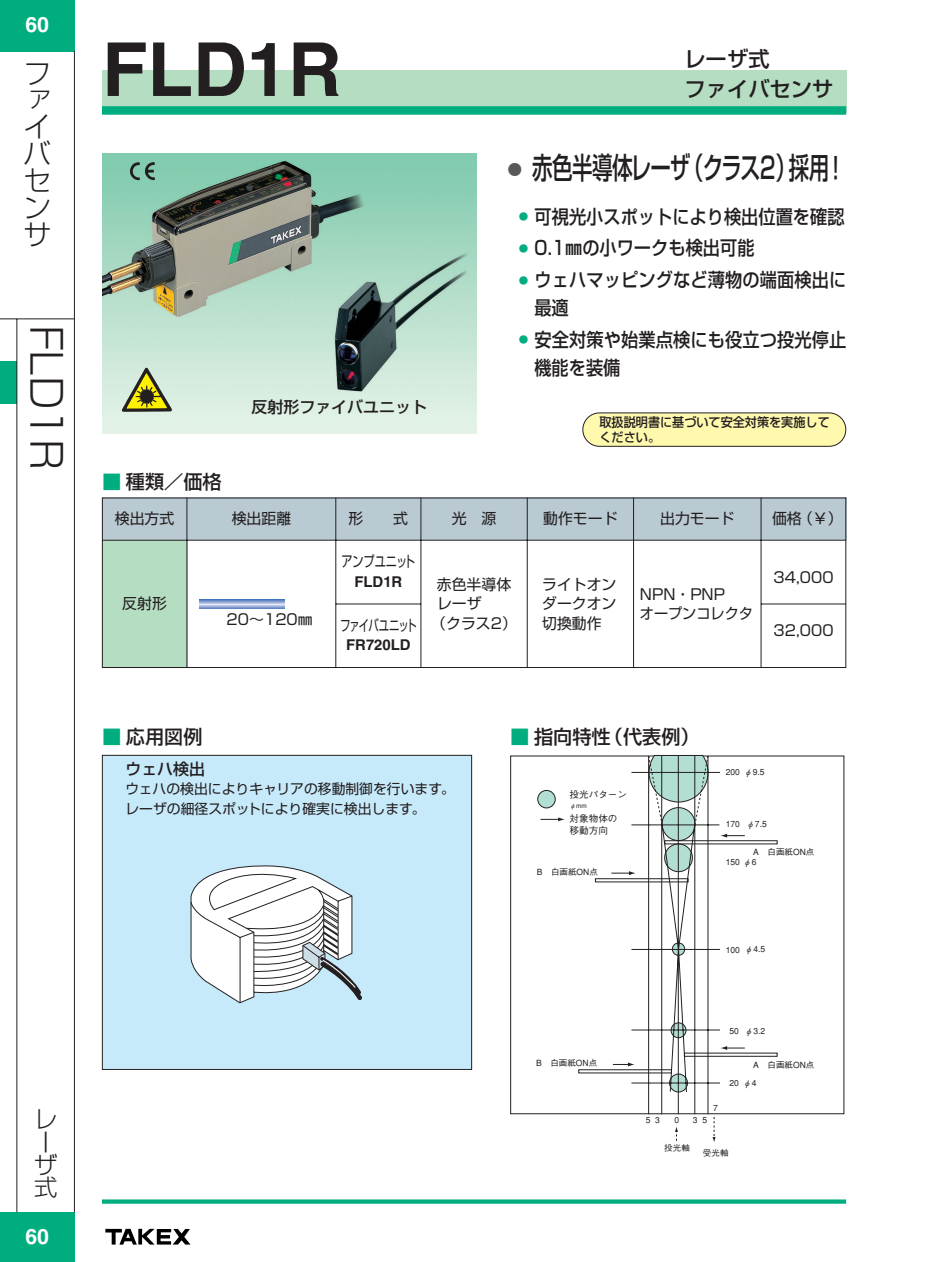
<style>
.page{position:relative;width:948px;height:1262px;background:#fff}
.page>*{position:absolute;margin:0;border:0;box-sizing:border-box;transform-origin:0 0}
.t1{font:700 74.4px "Helvetica";color:#231f20}
.t2{font:300 41.4px "Shin Go";letter-spacing:-.025em;color:#231f20}
.t3{font:500 29.7px "Shin Go";letter-spacing:-.025em;color:#231f20;scale:.69 1}
.t4{font:300 27.6px/27px "Shin Go";color:#231f20;text-align:justify}
.t5{font:300 23.4px/22.8px "Shin Go";color:#231f20;text-align:justify}
.t6{font:500 21.3px/29.7px "Shin Go";color:#231f20}
.t7{font:21.3px "Midashi Go MB31";color:#fff}
.t8{font:500 19.2px/27.6px "Shin Go";color:#231f20;scale:.9 1}
.t9{font:500 19.2px "Shin Go";color:#231f20}
.t10{font:500 15.9px "Shin Go";color:#231f20}
.t11{font:14.85px/19.2px "Shin Go";color:#231f20;text-align:justify}
.t12{font:700 14.85px "Helvetica";color:#231f20}
.t13{font:14.85px "Shin Go";letter-spacing:-.085em;color:#231f20;scale:.7 1}
.t14{font:14.85px "Shin Go";color:#231f20;scale:.75 1}
.t15{font:13.8px/19.2px "Shin Go";color:#231f20}
.t16{font:500 12.75px/14.9px "Shin Go";color:#231f20;scale:.95 1}
.t17{font:500 9.6px/11.7px "Gothic BBB";color:#231f20}
.t18{font:500 8.55px "Gothic BBB";color:#231f20}
.t19{font:500 6.45px "Gothic BBB";color:#231f20}
.s1{font-size:14.85px;color:#58595b}
.s2{color:#00ad7e}
</style>
<div class="page">
<svg style="left:102px;top:1199px;width:744px;height:4px;background:#1eb68d"></svg>
<div style="left:0;top:0;width:75px;height:51px;background:#00ad7e"></div>
<div style="left:0;top:1212px;width:75px;height:49px;background:#00ad7e"></div>
<hr style="left:74px;top:51px;width:1px;height:1161px;background:#231f20">
<div style="left:0;top:361px;width:17px;height:43px;background:#00ad7e"></div>
<hr style="left:0;top:318px;width:74px;height:1px;background:#231f20">
<hr style="left:17px;top:319px;width:1px;height:893px;background:#231f20">
<svg style="left:105px;top:1228px;width:85px;height:16px"></svg>
<div style="left:102px;top:70px;width:744px;height:43px;background:#b4ddc1"></div>
<div style="left:102px;top:497px;width:85px;height:171px;background:#b4ddc1"></div>
<div style="left:102px;top:497px;width:744px;height:43px;background:#bacad3"></div>
<div style="left:102px;top:497px;width:744px;height:171px;border:1px solid #231f20"></div>
<svg style="left:200px;top:600px;width:85px;height:8px"></svg>
<div style="left:102px;top:106px;width:744px;height:9px;background:#00ad7e"></div>
<img style="left:102px;top:153px;width:374px;height:281px">
<hr style="left:102px;top:540px;width:744px;height:1px;background:#231f20">
<hr style="left:761px;top:603px;width:85px;height:1px;background:#231f20">
<hr style="left:336px;top:603px;width:85px;height:1px;background:#231f20">
<hr style="left:187px;top:497px;width:1px;height:171px;background:#231f20">
<hr style="left:335px;top:497px;width:1px;height:171px;background:#231f20">
<hr style="left:421px;top:497px;width:1px;height:171px;background:#231f20">
<hr style="left:527px;top:497px;width:1px;height:171px;background:#231f20">
<hr style="left:633px;top:497px;width:1px;height:171px;background:#231f20">
<hr style="left:761px;top:497px;width:1px;height:171px;background:#231f20">
<svg style="left:130px;top:162px;width:25px;height:18px"></svg>
<svg style="left:122px;top:368px;width:50px;height:44px;background:#a8ad6f"></svg>
<div style="left:583px;top:413px;width:263px;height:33px;background:#fff9ae;border-radius:16px"></div>
<div style="left:583px;top:412px;width:263px;height:34px;border:1px solid #231f20;border-radius:17px"></div>
<div style="left:103px;top:755px;width:368px;height:314px;background:#c7eafb"></div>
<svg style="left:190px;top:865px;width:172px;height:138px"></svg>
<div style="left:102px;top:755px;width:370px;height:314px;border:1px solid #231f20"></div>
<div style="left:537px;top:790px;width:19px;height:18px;background:#b2ded3;border:1px solid #231f20;border-radius:50%"></div>
<svg style="left:540px;top:817px;width:25px;height:4px"></svg>
<div style="left:665px;top:840px;width:112px;height:4px;border:1px solid #231f20"></div>
<div style="left:595px;top:878px;width:93px;height:4px;border:1px solid #231f20"></div>
<div style="left:578px;top:1069px;width:94px;height:4px;border:1px solid #231f20"></div>
<svg style="left:611px;top:755px;width:134px;height:387px"></svg>
<h3 class="t7" style="left:25px;top:16px;width:25px">60</h3>
<h3 class="t4" style="left:23px;top:63px;width:29px">ファイバセンサ</h3>
<h2 class="t2" style="left:62px;top:325px;width:146px;rotate:90deg">FLD1R</h2>
<h3 class="t5" style="left:34px;top:1110px;width:25px">レーザ式</h3>
<h3 class="t7" style="left:25px;top:1228px;width:25px">60</h3>
<h1 class="t1" style="left:102px;top:43px;width:241px">FLD1R</h1>
<p class="t10" style="left:252px;top:401px;width:177px">反射形ファイバユニット</p>
<h3 class="t6" style="left:685px;top:47px;width:150px">レーザ式<br>ファイバセンサ</h3>
<h3 class="t3" style="left:507px;top:157px;width:492px"><span class="s1">●</span> 赤色半導体レーザ（クラス2）採用！</h3>
<p class="t8" style="left:519px;top:205px;width:364px"><sup>●</sup> 可視光小スポットにより検出位置を確認</p>
<p class="t8" style="left:519px;top:236px;width:264px"><sup>●</sup> 0.1㎜の小ワークも検出可能</p>
<p class="t8" style="left:534px;top:268px;width:348px;text-indent:-16px"><sup>●</sup> ウェハマッピングなど薄物の端面検出に最適</p>
<p class="t8" style="left:534px;top:328px;width:348px;text-indent:-16px"><sup>●</sup> 安全対策や始業点検にも役立つ投光停止機能を装備</p>
<p class="t16" style="left:600px;top:416px;width:244px">取扱説明書に基づいて安全対策を実施してください。</p>
<p class="t9" style="left:102px;top:474px;width:121px"><span class="s2">■</span> 種類／価格</p>
<p class="t11" style="left:115px;top:511px;width:61px">検出方式</p>
<p class="t11" style="left:232px;top:511px;width:61px">検出距離</p>
<p class="t11" style="left:349px;top:511px;width:61px">形　　式</p>
<p class="t11" style="left:543px;top:511px;width:76px">動作モード</p>
<p class="t11" style="left:452px;top:511px;width:46px">光　源</p>
<p class="t11" style="left:660px;top:511px;width:76px">出力モード</p>
<p class="t11" style="left:772px;top:511px;width:72px">価格（￥）</p>
<p class="t11" style="left:122px;top:596px;width:46px">反射形</p>
<p class="t11" style="left:227px;top:612px;width:88px">20～120㎜</p>
<p class="t14" style="left:341px;top:556px;width:100px">アンプユニット</p>
<p class="t12" style="left:354px;top:576px;width:49px">FLD1R</p>
<p class="t13" style="left:340px;top:620px;width:111px">ファイバユニット</p>
<p class="t12" style="left:346px;top:639px;width:66px">FR720LD</p>
<p class="t11" style="left:437px;top:577px;width:76px">赤色半導体</p>
<p class="t11" style="left:437px;top:596px;width:46px">レーザ</p>
<p class="t11" style="left:431px;top:615px;width:87px">（クラス2）</p>
<p class="t11" style="left:542px;top:577px;width:76px">ライトオンダークオン切換動作</p>
<p class="t11" style="left:640px;top:586px;width:115px">NPN・PNP<br>オープンコレクタ</p>
<p class="t11" style="left:773px;top:569px;width:62px">34,000</p>
<p class="t11" style="left:773px;top:622px;width:62px">32,000</p>
<p class="t9" style="left:102px;top:729px;width:102px"><span class="s2">■</span> 応用図例</p>
<p class="t9" style="left:510px;top:729px;width:191px"><span class="s2">■</span> 指向特性（代表例）</p>
<p class="t10" style="left:125px;top:763px;width:81px">ウェハ検出</p>
<p class="t15" style="left:125px;top:781px;width:331px">ウェハの検出によりキャリアの移動制御を行います。レーザの細径スポットにより確実に検出します。</p>
<p class="t17" style="left:570px;top:789px;width:59px">投光パターン</p>
<p class="t17" style="left:570px;top:814px;width:49px">対象物体の移動方向</p>
<p class="t19" style="left:570px;top:803px;width:19px">φmm</p>
<p class="t18" style="left:537px;top:869px;width:63px">B　白画紙ON点</p>
<p class="t18" style="left:726px;top:768px;width:40px">200 φ9.5</p>
<p class="t18" style="left:726px;top:820px;width:16px">170</p>
<p class="t18" style="left:746px;top:820px;width:22px">φ7.5</p>
<p class="t18" style="left:753px;top:849px;width:63px">A　白画紙ON点</p>
<p class="t18" style="left:726px;top:858px;width:32px">150 φ6</p>
<p class="t18" style="left:745px;top:945px;width:22px">φ4.5</p>
<p class="t18" style="left:726px;top:946px;width:16px">100</p>
<p class="t18" style="left:729px;top:1027px;width:11px">50</p>
<p class="t18" style="left:745px;top:1027px;width:22px">φ3.2</p>
<p class="t18" style="left:536px;top:1059px;width:63px">B　白画紙ON点</p>
<p class="t18" style="left:753px;top:1061px;width:63px">A　白画紙ON点</p>
<p class="t18" style="left:713px;top:1104px;width:6px">7</p>
<p class="t18" style="left:729px;top:1079px;width:11px">20</p>
<p class="t18" style="left:743px;top:1079px;width:15px">φ4</p>
<p class="t18" style="left:655px;top:1116px;width:6px">3</p>
<p class="t18" style="left:693px;top:1116px;width:6px">3</p>
<p class="t18" style="left:674px;top:1116px;width:6px">0</p>
<p class="t18" style="left:664px;top:1144px;width:27px">投光軸</p>
<p class="t18" style="left:646px;top:1116px;width:6px">5</p>
<p class="t18" style="left:702px;top:1116px;width:6px">5</p>
<p class="t18" style="left:703px;top:1149px;width:27px">受光軸</p>
</div>
